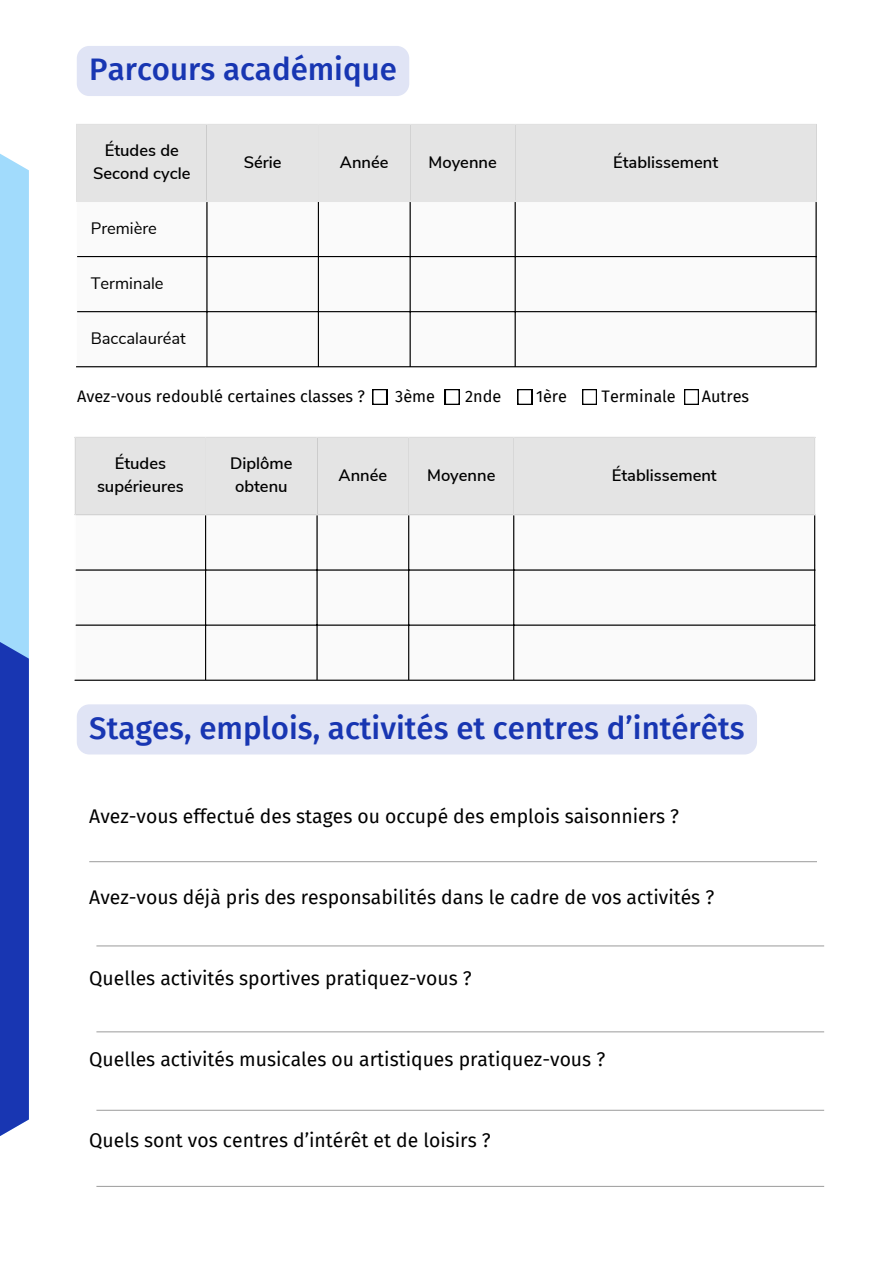
<style>
.page{position:relative;width:893px;height:1264px;background:#fff}
.page>*{position:absolute;margin:0;border:0;box-sizing:border-box;transform-origin:0 0}
.t1{font:500 31.2px "Fira Sans";color:#1836b2}
.t2{font:19.35px "Fira Sans";color:#000}
.t3{font:600 16.5px/22.5px "Nunito Sans";color:#000;text-align:center}
.t4{font:16.5px "Nunito Sans";color:#000}
.t5{font:16.35px "Fira Sans";color:#000}
</style>
<div class="page">
<div style="left:0;top:143px;width:29px;height:1003px;background:#a1dbfc"></div>
<div style="left:0;top:631px;width:29px;height:515px;background:#1836b2"></div>
<hr style="left:89px;top:861px;width:727px;height:1px;background:#a6a6a6">
<div style="left:77px;top:125px;width:738px;height:76px;background:#e4e4e4"></div>
<svg style="left:77px;top:202px;width:738px;height:164px"></svg>
<hr style="left:76px;top:125px;width:1px;height:76px;background:#e4e4e4">
<hr style="left:206px;top:125px;width:1px;height:76px;background:#e4e4e4">
<hr style="left:318px;top:125px;width:1px;height:76px;background:#e4e4e4">
<hr style="left:409px;top:125px;width:1px;height:76px;background:#e4e4e4">
<hr style="left:514px;top:125px;width:1px;height:76px;background:#e4e4e4">
<hr style="left:815px;top:125px;width:1px;height:76px;background:#e4e4e4">
<hr style="left:76px;top:124px;width:740px;height:1px;background:#e4e4e4">
<hr style="left:76px;top:201px;width:740px;height:1px;background:#e4e4e4">
<hr style="left:206px;top:202px;width:1px;height:164px;background:#000">
<hr style="left:318px;top:202px;width:1px;height:164px;background:#000">
<hr style="left:409px;top:202px;width:1px;height:164px;background:#000">
<hr style="left:514px;top:202px;width:1px;height:164px;background:#000">
<hr style="left:815px;top:202px;width:1px;height:164px;background:#000">
<hr style="left:77px;top:256px;width:739px;height:1px;background:#000">
<hr style="left:77px;top:311px;width:739px;height:1px;background:#000">
<hr style="left:76px;top:366px;width:740px;height:1px;background:#000">
<svg style="left:372px;top:389px;width:15px;height:16px"></svg>
<div style="left:77px;top:46px;width:332px;height:50px;background:#e0e4f5"></div>
<svg style="left:445px;top:389px;width:14px;height:16px"></svg>
<svg style="left:517px;top:389px;width:15px;height:16px"></svg>
<svg style="left:582px;top:389px;width:15px;height:16px"></svg>
<svg style="left:684px;top:389px;width:14px;height:16px"></svg>
<div style="left:76px;top:438px;width:738px;height:76px;background:#e4e4e4"></div>
<svg style="left:76px;top:515px;width:738px;height:164px"></svg>
<hr style="left:75px;top:438px;width:1px;height:76px;background:#e4e4e4">
<hr style="left:205px;top:438px;width:1px;height:76px;background:#e4e4e4">
<hr style="left:316px;top:438px;width:1px;height:76px;background:#e4e4e4">
<hr style="left:408px;top:438px;width:1px;height:76px;background:#e4e4e4">
<hr style="left:513px;top:438px;width:1px;height:76px;background:#e4e4e4">
<hr style="left:814px;top:438px;width:1px;height:76px;background:#e4e4e4">
<hr style="left:75px;top:437px;width:740px;height:1px;background:#e4e4e4">
<hr style="left:75px;top:514px;width:740px;height:1px;background:#e4e4e4">
<hr style="left:205px;top:515px;width:1px;height:164px;background:#000">
<hr style="left:316px;top:515px;width:1px;height:164px;background:#000">
<hr style="left:408px;top:515px;width:1px;height:164px;background:#000">
<hr style="left:513px;top:515px;width:1px;height:164px;background:#000">
<hr style="left:814px;top:515px;width:1px;height:164px;background:#000">
<hr style="left:76px;top:569px;width:739px;height:1px;background:#000">
<hr style="left:76px;top:624px;width:739px;height:1px;background:#000">
<hr style="left:75px;top:679px;width:740px;height:1px;background:#000">
<div style="left:77px;top:704px;width:680px;height:50px;background:#e0e4f5"></div>
<hr style="left:96px;top:945px;width:728px;height:1px;background:#a6a6a6">
<hr style="left:96px;top:1031px;width:728px;height:1px;background:#a6a6a6">
<hr style="left:96px;top:1109px;width:728px;height:1px;background:#a6a6a6">
<hr style="left:96px;top:1185px;width:728px;height:1px;background:#a6a6a6">
<p class="t1" style="left:89px;top:51px;width:309px">Parcours académique</p>
<p class="t3" style="left:93px;top:140px;width:99px">Études de<br>Second cycle</p>
<p class="t4" style="left:91px;top:217px;width:68px">Première</p>
<p class="t4" style="left:91px;top:272px;width:74px">Terminale</p>
<p class="t4" style="left:91px;top:327px;width:97px">Baccalauréat</p>
<p class="t3" style="left:244px;top:151px;width:39px">Série</p>
<p class="t3" style="left:340px;top:151px;width:50px">Année</p>
<p class="t3" style="left:428px;top:151px;width:70px">Moyenne</p>
<p class="t3" style="left:613px;top:151px;width:107px">Établissement</p>
<p class="t5" style="left:77px;top:387px;width:289px">Avez-vous redoublé certaines classes ?</p>
<p class="t5" style="left:395px;top:387px;width:41px">3ème</p>
<p class="t5" style="left:465px;top:387px;width:38px">2nde</p>
<p class="t5" style="left:536px;top:387px;width:33px">1ère</p>
<p class="t5" style="left:601px;top:387px;width:76px">Terminale</p>
<p class="t5" style="left:701px;top:387px;width:49px">Autres</p>
<p class="t3" style="left:97px;top:452px;width:88px">Études supérieures</p>
<p class="t3" style="left:230px;top:452px;width:64px;text-align:left">Diplôme obtenu</p>
<p class="t3" style="left:338px;top:464px;width:50px">Année</p>
<p class="t3" style="left:427px;top:464px;width:70px">Moyenne</p>
<p class="t3" style="left:611px;top:464px;width:107px">Établissement</p>
<p class="t1" style="left:89px;top:709px;width:656px">Stages, emplois, activités et centres d’intérêts</p>
<p class="t2" style="left:89px;top:805px;width:591px">Avez-vous effectué des stages ou occupé des emplois saisonniers ?</p>
<p class="t2" style="left:89px;top:886px;width:626px">Avez-vous déjà pris des responsabilités dans le cadre de vos activités ?</p>
<p class="t2" style="left:89px;top:967px;width:384px">Quelles activités sportives pratiquez-vous ?</p>
<p class="t2" style="left:89px;top:1048px;width:517px">Quelles activités musicales ou artistiques pratiquez-vous ?</p>
<p class="t2" style="left:89px;top:1128px;width:403px">Quels sont vos centres d’intérêt et de loisirs ?</p>
</div>
